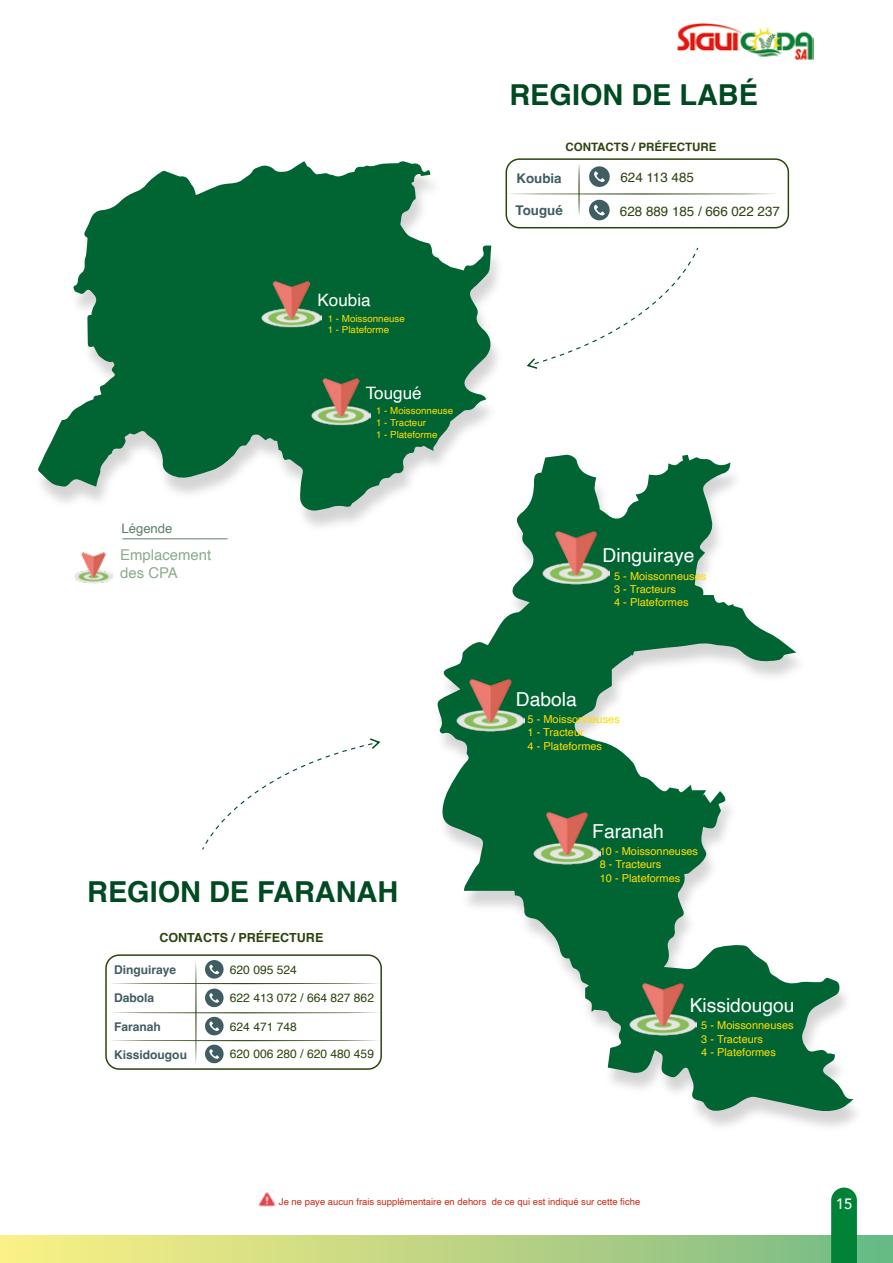
<style>
.page{position:relative;width:893px;height:1263px;background:#fff}
.page>*{position:absolute;margin:0;border:0;box-sizing:border-box;transform-origin:0 0}
.t1{font:700 28.8px "Helvetica";color:#004a22}
.t2{font:19.2px "Helvetica";color:#fff}
.t3{font:17.1px "Helvetica";color:#fff}
.t4{font:500 15px "Avenir";color:#fff}
.t5{font:14.85px/17.9px "Helvetica";color:#8aab8c}
.t6{font:13.35px "Helvetica";color:#2d440f}
.t7{font:700 13.35px "Helvetica";color:#405d64}
.t8{font:13.2px "Helvetica";color:#5e7f68}
.t9{font:700 12.45px "Helvetica";color:#2d440f}
.t10{font:12px "Helvetica";color:#2d440f}
.t11{font:700 12px "Helvetica";color:#405d64}
.t12{font:700 11.55px "Helvetica";color:#2d440f}
.t13{font:10.95px/13.2px "Helvetica";color:#fd0}
.t14{font:9.75px/11.7px "Helvetica";color:#fd0}
.t15{font:9.45px "Helvetica";color:#cd2a14}
</style>
<div class="page">
<img style="left:259px;top:1189px;width:16px;height:18px">
<svg style="left:38px;top:161px;width:455px;height:350px;fill:#006533"></svg>
<img style="left:261px;top:274px;width:60px;height:60px">
<img style="left:311px;top:372px;width:60px;height:59px">
<div style="left:506px;top:158px;width:283px;height:70px;border:2px solid #2d440f;border-radius:13px"></div>
<svg style="left:506px;top:164px;width:269px;height:57px"></svg>
<div style="left:105px;top:954px;width:277px;height:116px;border:2px solid #2d440f;border-radius:13px"></div>
<svg style="left:109px;top:960px;width:272px;height:105px"></svg>
<img style="left:429px;top:455px;width:427px;height:672px">
<svg style="left:436px;top:454px;width:418px;height:658px"></svg>
<img style="left:533px;top:804px;width:68px;height:68px">
<img style="left:457px;top:671px;width:67px;height:68px">
<img style="left:629px;top:975px;width:68px;height:68px">
<img style="left:542px;top:524px;width:68px;height:67px">
<img style="left:75px;top:552px;width:37px;height:32px">
<hr style="left:122px;top:538px;width:106px;height:1px;background:#5e7f68">
<svg style="left:0;top:1236px;width:893px;height:27px"></svg>
<svg style="left:527px;top:247px;width:172px;height:122px"></svg>
<svg style="left:202px;top:738px;width:179px;height:112px"></svg>
<img style="left:677px;top:22px;width:137px;height:38px">
<svg style="left:831px;top:1187px;width:26px;height:76px"></svg>
<h3 class="t3" style="left:317px;top:287px;width:55px">Koubia</h3>
<p class="t14" style="left:328px;top:313px;width:79px">1 - Moissonneuse<br>1 - Plateforme</p>
<p class="t8" style="left:121px;top:518px;width:53px">Légende</p>
<h3 class="t5" style="left:120px;top:547px;width:93px">Emplacement des CPA</h3>
<h3 class="t3" style="left:366px;top:380px;width:58px">Tougué</h3>
<p class="t14" style="left:376px;top:405px;width:79px">1 - Moissonneuse<br>1 - Tracteur<br>1 - Plateforme</p>
<h1 class="t1" style="left:87px;top:874px;width:313px">REGION DE FARANAH</h1>
<p class="t9" style="left:159px;top:929px;width:165px">CONTACTS / PRÉFECTURE</p>
<p class="t11" style="left:114px;top:963px;width:64px">Dinguiraye</p>
<p class="t10" style="left:230px;top:960px;width:69px">620 095 524</p>
<p class="t11" style="left:114px;top:991px;width:42px">Dabola</p>
<p class="t11" style="left:114px;top:1019px;width:48px">Faranah</p>
<p class="t10" style="left:230px;top:989px;width:146px">622 413 072 / 664 827 862</p>
<p class="t10" style="left:230px;top:1018px;width:69px">624 471 748</p>
<p class="t11" style="left:114px;top:1047px;width:75px">Kissidougou</p>
<p class="t10" style="left:230px;top:1045px;width:146px">620 006 280 / 620 480 459</p>
<h1 class="t1" style="left:509px;top:78px;width:250px">REGION DE LABÉ</h1>
<p class="t12" style="left:565px;top:139px;width:153px">CONTACTS / PRÉFECTURE</p>
<p class="t7" style="left:516px;top:170px;width:47px">Koubia</p>
<p class="t6" style="left:620px;top:167px;width:75px">624 113 485</p>
<p class="t7" style="left:516px;top:202px;width:49px">Tougué</p>
<p class="t6" style="left:620px;top:201px;width:161px">628 889 185 / 666 022 237</p>
<h2 class="t2" style="left:602px;top:541px;width:93px">Dinguiraye</h2>
<p class="t13" style="left:614px;top:569px;width:94px">5 - Moissonneuses<br>3 - Tracteurs<br>4 - Plateformes</p>
<h2 class="t2" style="left:516px;top:684px;width:62px">Dabola</h2>
<p class="t13" style="left:528px;top:713px;width:94px">5 - Moissonneuses<br>1 - Tracteur<br>4 - Plateformes</p>
<h2 class="t2" style="left:592px;top:816px;width:73px">Faranah</h2>
<p class="t13" style="left:600px;top:845px;width:100px">10 - Moissonneuses<br>8 - Tracteurs<br>10 - Plateformes</p>
<h2 class="t2" style="left:690px;top:990px;width:106px">Kissidougou</h2>
<p class="t13" style="left:701px;top:1019px;width:94px">5 - Moissonneuses<br>3 - Tracteurs<br>4 - Plateformes</p>
<p class="t15" style="left:279px;top:1194px;width:363px">Je ne paye aucun frais supplémentaire en dehors de ce qui est indiqué sur cette fiche</p>
<h3 class="t4" style="left:836px;top:1190px;width:18px">15</h3>
</div>
